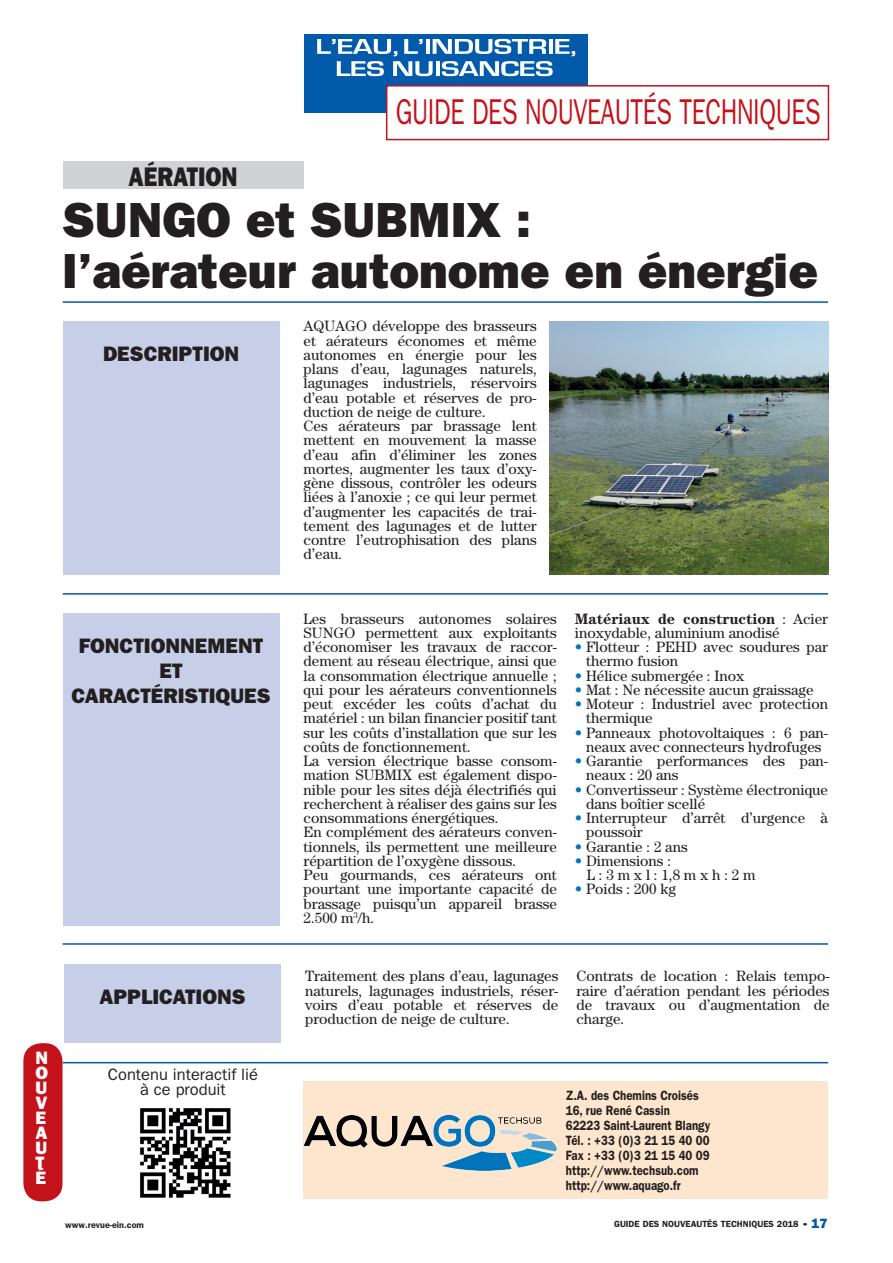
<style>
.page{position:relative;width:893px;height:1263px;background:#fff}
.page>*{position:absolute;margin:0;border:0;box-sizing:border-box;transform-origin:0 0}
.Guide_Titre{font:49.5px "ITC Franklin Gothic Std Hvy";color:#231f20}
.t1{font:36px "ITC Franklin Gothic Std";letter-spacing:-.015em;color:#c4121a;scale:.7 1}
.Guide_rubrique{font:27px "ITC Franklin Gothic Std Hvy";color:#231f20;scale:.85 1}
.Guide_sous_titre{font:21px "ITC Franklin Gothic Std Hvy";color:#231f20}
.Style_de_paragraphe{font:18px "ITC Franklin Gothic Std Hvy";color:#fff}
.Style_de_paragraphe-2{font:16.5px "ITC Franklin Gothic Std";color:#231f20}
.Guide_texte{font:15px/14.2px "Century Std";color:#231f20;text-align:justify}
.Guide_adresse{font:600 13.5px "ITC Franklin Gothic Std";color:#231f20;scale:.85 1}
.t2{font:600 9px "ITC Franklin Gothic Std";color:#231f20}
.s1{font-weight:700}
.s2{color:#0074be}
.s3{font-family:"ITC Franklin Gothic Std Hvy";font-weight:400;font-size:13.5px}
.s4{font-family:"ITC Franklin Gothic Std Hvy";font-weight:400;font-size:13.5px;color:#015aaa}
</style>
<div class="page">
<div style="left:305px;top:34px;width:283px;height:79px;background:#015aaa"></div>
<svg style="left:317px;top:39px;width:258px;height:37px"></svg>
<div style="left:387px;top:86px;width:441px;height:54px;background:#fff"></div>
<div style="left:386px;top:85px;width:443px;height:55px;border:2px solid #c4121a"></div>
<div style="left:63px;top:321px;width:216px;height:253px;background:#c7cee8"></div>
<div style="left:63px;top:162px;width:241px;height:27px;background:#d1d2d4"></div>
<hr style="left:63px;top:301px;width:765px;height:2px;background:#015aaa">
<div style="left:304px;top:1081px;width:524px;height:117px;background:#fee6ce"></div>
<hr style="left:63px;top:593px;width:765px;height:2px;background:#015aaa">
<hr style="left:63px;top:943px;width:765px;height:2px;background:#015aaa">
<div style="left:63px;top:613px;width:216px;height:312px;background:#c7cee8"></div>
<div style="left:64px;top:964px;width:217px;height:78px;background:#c7cee8"></div>
<hr style="left:63px;top:1062px;width:765px;height:1px;background:#015aaa">
<img style="left:140px;top:1108px;width:91px;height:90px">
<div style="left:23px;top:1043px;width:40px;height:158px;background:#c4121a;border-radius:18px"></div>
<img style="left:304px;top:1115px;width:253px;height:56px">
<img style="left:549px;top:322px;width:279px;height:252px">
<p class="Guide_rubrique" style="left:129px;top:161px;width:130px">AÉRATION</p>
<h2 class="t1" style="left:396px;top:91px;width:608px">GUIDE DES NOUVEAUTÉS TECHNIQUES</h2>
<p class="Guide_Titre" style="left:63px;top:191px;width:470px">SUNGO et SUBMIX :</p>
<p class="Guide_Titre" style="left:63px;top:242px;width:757px">l’aérateur autonome en énergie</p>
<p class="Guide_sous_titre" style="left:103px;top:341px;width:138px">DESCRIPTION</p>
<p class="Guide_texte" style="left:304px;top:319px;width:235px">AQUAGO développe des brasseurs et aérateurs économes et même autonomes en énergie pour les plans d’eau, lagunages naturels, lagunages industriels, réservoirs d’eau potable et réserves de pro&shy;duction de neige de culture.</p>
<p class="Guide_texte" style="left:304px;top:419px;width:235px">Ces aérateurs par brassage lent mettent en mouvement la masse d’eau afin d’éliminer les zones mortes, augmenter les taux d’oxy&shy;gène dissous, contrôler les odeurs liées à l’anoxie ; ce qui leur permet d’augmenter les capacités de trai&shy;tement des lagunages et de lutter contre l’eutrophisation des plans d’eau.</p>
<p class="Guide_sous_titre" style="left:79px;top:633px;width:186px">FONCTIONNEMENT</p>
<p class="Guide_sous_titre" style="left:160px;top:659px;width:25px">ET</p>
<p class="Guide_sous_titre" style="left:71px;top:684px;width:201px">CARACTÉRISTIQUES</p>
<p class="Guide_sous_titre" style="left:100px;top:984px;width:148px">APPLICATIONS</p>
<p class="Style_de_paragraphe" style="left:36px;top:1047px;width:14px">N</p>
<p class="Style_de_paragraphe" style="left:36px;top:1062px;width:14px">O</p>
<p class="Style_de_paragraphe" style="left:36px;top:1077px;width:13px">U</p>
<p class="Style_de_paragraphe" style="left:36px;top:1092px;width:13px">V</p>
<p class="Style_de_paragraphe" style="left:36px;top:1107px;width:12px">E</p>
<p class="Style_de_paragraphe" style="left:36px;top:1122px;width:13px">A</p>
<p class="Style_de_paragraphe" style="left:36px;top:1137px;width:13px">U</p>
<p class="Style_de_paragraphe" style="left:36px;top:1152px;width:10px">T</p>
<p class="Style_de_paragraphe" style="left:36px;top:1167px;width:12px">É</p>
<p class="Style_de_paragraphe-2" style="left:108px;top:1065px;width:152px">Contenu interactif lié</p>
<p class="Style_de_paragraphe-2" style="left:140px;top:1080px;width:87px">à ce produit</p>
<p class="t2" style="left:65px;top:1219px;width:80px">www.revue-ein.com</p>
<p class="Guide_texte" style="left:304px;top:611px;width:255px">Les brasseurs autonomes solaires SUNGO permettent aux exploitants d’économiser les travaux de raccor&shy;dement au réseau électrique, ainsi que la consommation électrique annuelle ; qui pour les aérateurs conventionnels peut excéder les coûts d’achat du matériel : un bilan financier positif tant sur les coûts d’installation que sur les coûts de fonctionnement.</p>
<p class="Guide_texte" style="left:304px;top:754px;width:255px">La version électrique basse consom&shy;mation SUBMIX est également dispo&shy;nible pour les sites déjà électrifiés qui recherchent à réaliser des gains sur les consommations énergétiques.</p>
<p class="Guide_texte" style="left:304px;top:825px;width:255px">En complément des aérateurs conven&shy;tionnels, ils permettent une meilleure répartition de l’oxygène dissous.</p>
<p class="Guide_texte" style="left:304px;top:868px;width:255px">Peu gourmands, ces aérateurs ont pourtant une importante capacité de brassage puisqu’un appareil brasse 2.500 m<sup>3</sup>/h.</p>
<p class="Guide_texte" style="left:575px;top:611px;width:255px"><span class="s1">Matériaux de construction</span> : Acier inoxydable, aluminium anodisé</p>
<p class="Guide_texte" style="left:586px;top:640px;width:243px;text-indent:-11px"><span class="s2">•</span> Flotteur : PEHD avec soudures par thermo fusion</p>
<p class="Guide_texte" style="left:575px;top:668px;width:171px"><span class="s2">•</span> Hélice submergée : Inox</p>
<p class="Guide_texte" style="left:575px;top:682px;width:240px"><span class="s2">•</span> Mat : Ne nécessite aucun graissage</p>
<p class="Guide_texte" style="left:586px;top:697px;width:243px;text-indent:-11px"><span class="s2">•</span> Moteur : Industriel avec protection thermique</p>
<p class="Guide_texte" style="left:575px;top:725px;width:255px;text-align:center"><span class="s2">•</span> Panneaux photovoltaiques : 6 pan&shy;neaux avec connecteurs hydrofuges</p>
<p class="Guide_texte" style="left:586px;top:754px;width:243px;text-indent:-11px"><span class="s2">•</span> Garantie performances des pan&shy;neaux : 20 ans</p>
<p class="Guide_texte" style="left:586px;top:782px;width:243px;text-indent:-11px"><span class="s2">•</span> Convertisseur : Système électronique dans boîtier scellé</p>
<p class="Guide_texte" style="left:586px;top:811px;width:243px;text-indent:-11px"><span class="s2">•</span> Interrupteur d’arrêt d’urgence à poussoir</p>
<p class="Guide_texte" style="left:575px;top:839px;width:114px"><span class="s2">•</span> Garantie : 2 ans</p>
<p class="Guide_texte" style="left:575px;top:853px;width:98px"><span class="s2">•</span> Dimensions :</p>
<p class="Guide_texte" style="left:587px;top:868px;width:170px">L : 3 m x l : 1,8 m x h : 2 m</p>
<p class="Guide_texte" style="left:575px;top:882px;width:103px"><span class="s2">•</span> Poids : 200 kg</p>
<p class="Guide_texte" style="left:305px;top:969px;width:255px">Traitement des plans d’eau, lagunages naturels, lagunages industriels, réser&shy;voirs d’eau potable et réserves de production de neige de culture.</p>
<p class="Guide_texte" style="left:576px;top:969px;width:255px">Contrats de location : Relais tempo&shy;raire d’aération pendant les périodes de travaux ou d’augmentation de charge.</p>
<p class="Guide_adresse" style="left:566px;top:1087px;width:158px">Z.A. des Chemins Croisés</p>
<p class="Guide_adresse" style="left:566px;top:1102px;width:124px">16, rue René Cassin</p>
<p class="Guide_adresse" style="left:566px;top:1117px;width:172px">62223 Saint-Laurent Blangy</p>
<p class="Guide_adresse" style="left:566px;top:1132px;width:171px">Tél. : +33 (0)3 21 15 40 00</p>
<p class="Guide_adresse" style="left:566px;top:1147px;width:171px">Fax : +33 (0)3 21 15 40 09</p>
<p class="Guide_adresse" style="left:566px;top:1162px;width:158px">http://www.techsub.com</p>
<p class="Guide_adresse" style="left:566px;top:1177px;width:137px">http://www.aquago.fr</p>
<p class="t2" style="left:614px;top:1218px;width:215px">GUIDE DES NOUVEAUTÉS TECHNIQUES 2018 <span class="s3">-</span> <span class="s4">17</span></p>
</div>
